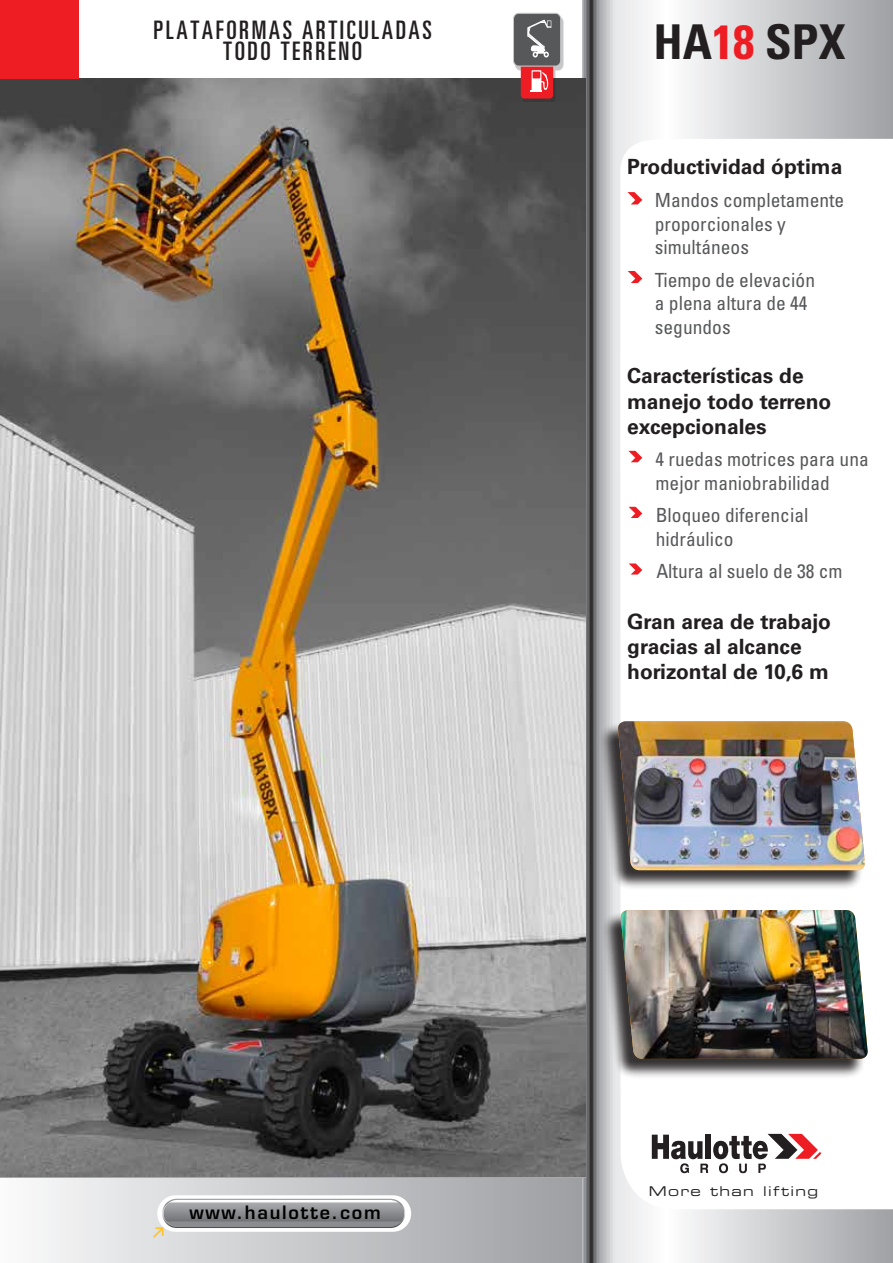
<style>
.page{position:relative;width:893px;height:1263px;background:#fff}
.page>*{position:absolute;margin:0;border:0;box-sizing:border-box;transform-origin:0 0}
.t1{font:700 condensed 48px "Univers";color:#231f20}
.t2{font:ultra-condensed 25.5px/21px "Univers";letter-spacing:.1em;color:#231f20;text-align:center}
.t3{font:700 21px/25.2px "Univers";color:#231f20}
.t4{font:condensed 19.5px/23.4px "Univers";color:#57585a}
.t5{font:600 18px "Eurostile";letter-spacing:.1em;color:#000}
.t6{font:13.5px "Eurostile Extended Two";letter-spacing:.1em;color:#231f20}
.s1{color:#ee1d23}
</style>
<div class="page">
<div style="left:0;top:1177px;width:589px;height:86px;background:linear-gradient(to right,#f9fafa,#9c9da1)"></div>
<div style="left:157px;top:1195px;width:254px;height:37px;background:linear-gradient(to right,#fefefe,#fff);border-radius:18px"></div>
<div style="left:162px;top:1199px;width:243px;height:29px;background:#a1a2a6;border-radius:15px"></div>
<svg style="left:153px;top:1200px;width:251px;height:38px"></svg>
<svg style="left:582px;top:0;width:311px;height:1263px"></svg>
<img style="left:0;top:79px;width:586px;height:1098px">
<div style="left:601px;top:911px;width:265px;height:167px;background:#231f20;opacity:.91"></div>
<svg style="left:597px;top:910px;width:295px;height:149px"></svg>
<img style="left:620px;top:910px;width:248px;height:149px">
<div style="left:598px;top:723px;width:265px;height:167px;background:#231f20;opacity:.91"></div>
<svg style="left:594px;top:721px;width:295px;height:149px"></svg>
<img style="left:617px;top:721px;width:248px;height:149px">
<div style="left:515px;top:16px;width:48px;height:86px;background:#231f20;opacity:.25"></div>
<div style="left:521px;top:62px;width:32px;height:37px;background:#ee1d23;border-radius:4px"></div>
<div style="left:513px;top:13px;width:48px;height:53px;background:#57585a;border-radius:5px"></div>
<div style="left:513px;top:13px;width:48px;height:54px;border:1px solid #c7c8ca;border-radius:5px"></div>
<svg style="left:531px;top:70px;width:18px;height:21px"></svg>
<svg style="left:527px;top:20px;width:24px;height:37px"></svg>
<svg style="left:627px;top:192px;width:15px;height:12px"></svg>
<svg style="left:628px;top:271px;width:14px;height:12px"></svg>
<svg style="left:628px;top:451px;width:14px;height:11px"></svg>
<svg style="left:629px;top:507px;width:13px;height:11px"></svg>
<svg style="left:629px;top:563px;width:13px;height:11px"></svg>
<div style="left:0;top:0;width:79px;height:79px;background:#ee1d23"></div>
<h2 class="t2" style="left:153px;top:19px;width:280px">PLATAFORMAS ARTICULADAS<br>TODO TERRENO</h2>
<h1 class="t1" style="left:653px;top:13px;width:193px">HA<span class="s1">18</span> SPX</h1>
<p class="t3" style="left:627px;top:155px;width:217px">Productividad óptima</p>
<p class="t4" style="left:655px;top:188px;width:191px">Mandos completamente proporcionales y simultáneos</p>
<p class="t4" style="left:655px;top:268px;width:162px">Tiempo de elevación a plena altura de 44 segundos</p>
<p class="t3" style="left:627px;top:364px;width:206px">Características de manejo todo terreno excepcionales</p>
<p class="t4" style="left:655px;top:447px;width:215px">4 ruedas motrices para una mejor maniobrabilidad</p>
<p class="t4" style="left:656px;top:503px;width:154px">Bloqueo diferencial hidráulico</p>
<p class="t4" style="left:656px;top:559px;width:188px">Altura al suelo de 38 cm</p>
<p class="t3" style="left:627px;top:609px;width:205px">Gran area de trabajo gracias al alcance horizontal de 10,6 m</p>
<p class="t5" style="left:189px;top:1201px;width:193px">www.haulotte.com</p>
<p class="t6" style="left:649px;top:1182px;width:171px">More than lifting</p>
</div>
